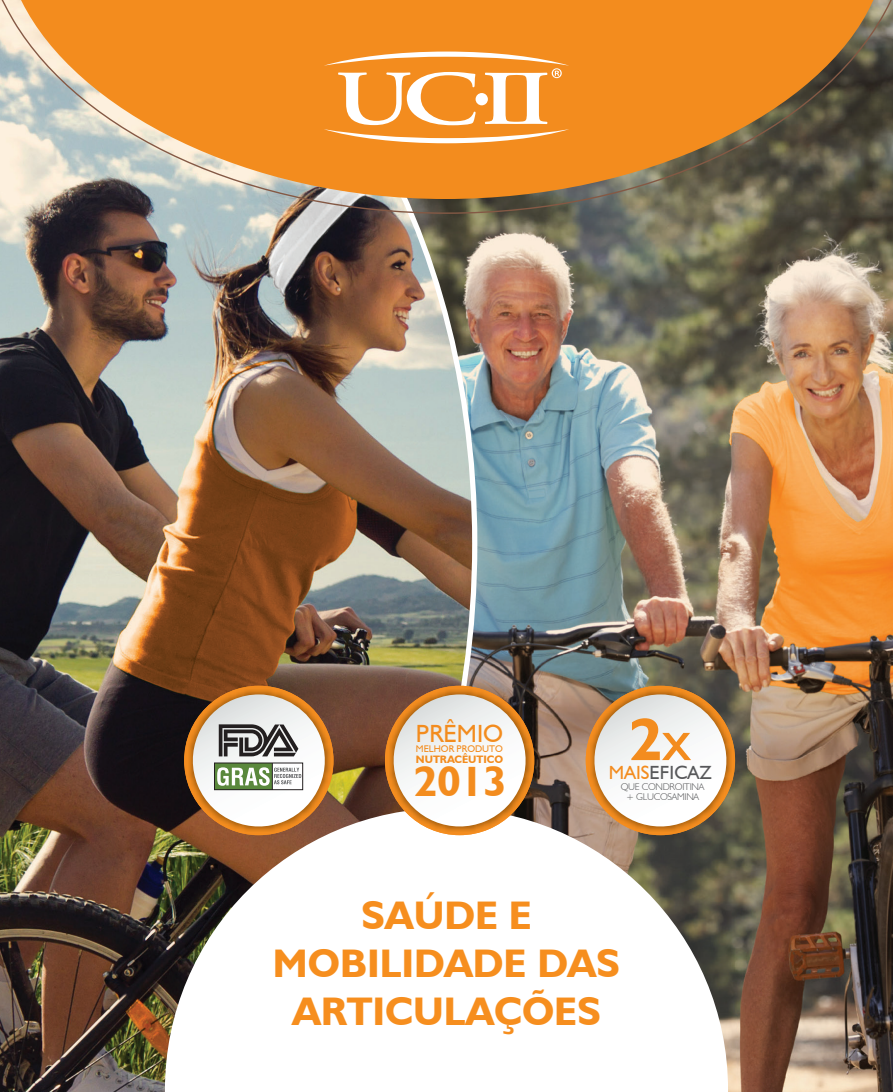
<style>
.page{position:relative;width:893px;height:1092px;background:#fff}
.page>*{position:absolute;margin:0;border:0;box-sizing:border-box;transform-origin:0 0}
.t1{font:700 60.2px "Humanist 521 BT";color:#f38c1e}
.t2{font:700 42.35px "Humanist 521 BT";color:#f38c1e}
.t3{font:700 39.9px/47.8px "Humanist 521 BT";color:#f68e1e;text-align:center}
.t4{font:24.85px "Humanist 521 BT";color:#f38c1e}
.t5{font:19.07px "Humanist 521 BT";color:#57585a}
.t6{font:700 10.85px "Humanist 521 BT";color:#f38c1e}
.t7{font:300 9.8px "Humanist 521 BT";letter-spacing:-.025em;color:#57585a}
.t8{font:9.62px "Humanist 521 BT";color:#f38c1e}
.s1{font-weight:400}
.s2{color:#f38c1e}
</style>
<div class="page">
<img style="left:477px;top:214px;width:416px;height:877px">
<img style="left:0;top:214px;width:477px;height:877px">
<svg style="left:0;top:0;width:893px;height:214px;background:#cb8c45"></svg>
<svg style="left:165px;top:808px;width:563px;height:283px"></svg>
<svg style="left:324px;top:52px;width:245px;height:91px"></svg>
<svg style="left:184px;top:694px;width:150px;height:141px"></svg>
<svg style="left:585px;top:694px;width:150px;height:141px"></svg>
<svg style="left:385px;top:694px;width:149px;height:141px"></svg>
<p class="t4" style="left:416px;top:718px;width:89px">PRÊMIO</p>
<p class="t8" style="left:416px;top:742px;width:89px">MELHOR PRODUTO</p>
<p class="t6" style="left:416px;top:752px;width:89px">NUTRACÊUTICO</p>
<p class="t2" style="left:414px;top:755px;width:94px">2013</p>
<h1 class="t1" style="left:629px;top:702px;width:63px">2<span class="s1">x</span></h1>
<p class="t7" style="left:621px;top:781px;width:85px">QUE CONDROITINA</p>
<p class="t5" style="left:609px;top:760px;width:104px"><span class="s2">MAIS</span>EFICAZ</p>
<p class="t7" style="left:626px;top:790px;width:75px">+ GLUCOSAMINA</p>
<p class="t3" style="left:273px;top:890px;width:349px">SAÚDE E<br>MOBILIDADE DAS<br>ARTICULAÇÕES</p>
</div>
